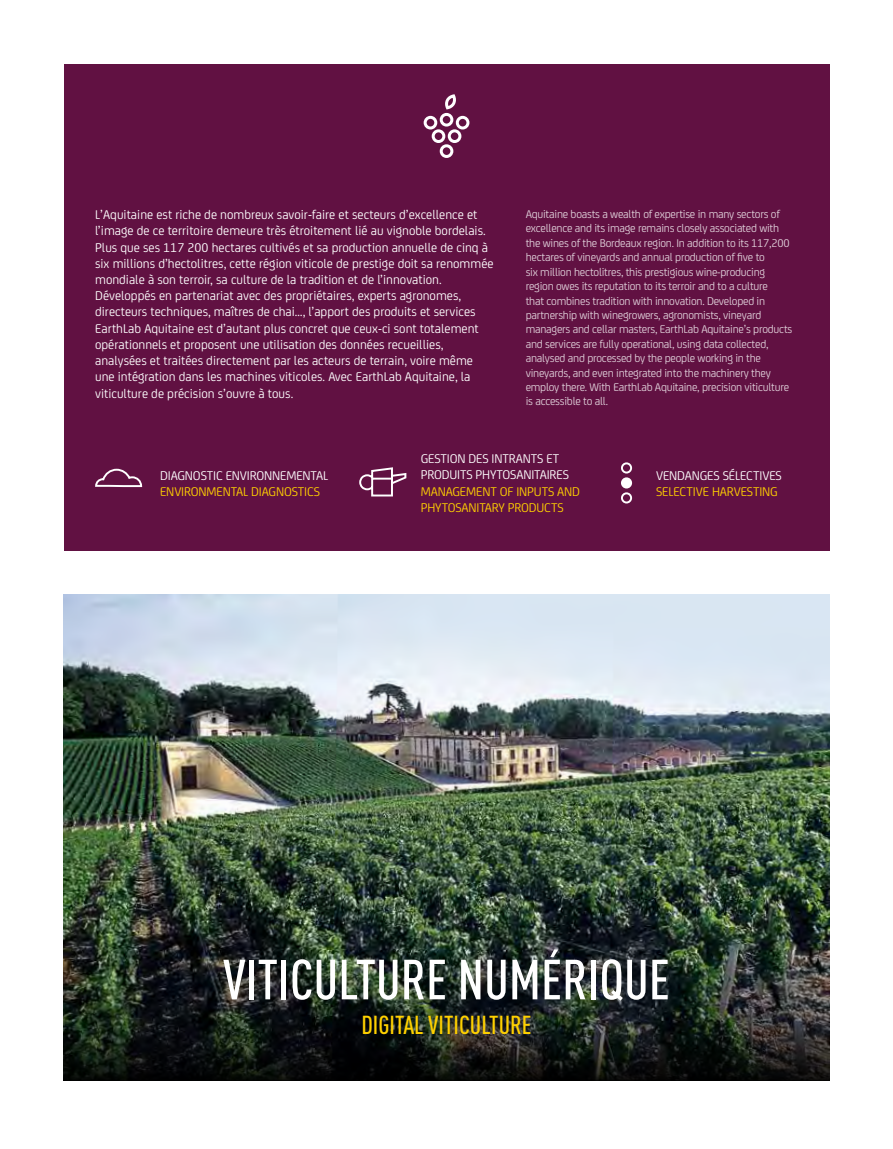
<style>
.page{position:relative;width:893px;height:1149px;background:#fff}
.page>*{position:absolute;margin:0;border:0;box-sizing:border-box;transform-origin:0 0}
.t1{font:500 55.65px "DIN Cond";color:#fff}
.t2{font:500 25.65px "DIN Cond";color:#ffd100}
.t3{font:13.5px/16.2px "FS Joey";color:#fff}
.t4{font:13.5px/16.2px "FS Joey";letter-spacing:-.01em;color:#ffd100}
.t5{font:12px/14.4px "FS Joey";letter-spacing:-.02em;color:#fff}
</style>
<div class="page">
<img style="left:64px;top:594px;width:765px;height:356px">
<svg style="left:64px;top:950px;width:765px;height:130px;background:#1d2420"></svg>
<div style="left:64px;top:64px;width:765px;height:486px;background:#611142"></div>
<svg style="left:423px;top:94px;width:47px;height:64px"></svg>
<div style="left:621px;top:492px;width:11px;height:11px;border:2px solid #fff;border-radius:50%"></div>
<div style="left:622px;top:478px;width:9px;height:9px;background:#fff;border-radius:50%"></div>
<div style="left:621px;top:477px;width:11px;height:11px;border:2px solid #fff;border-radius:50%"></div>
<div style="left:621px;top:462px;width:11px;height:11px;border:2px solid #fff;border-radius:50%"></div>
<svg style="left:359px;top:467px;width:48px;height:30px"></svg>
<svg style="left:95px;top:468px;width:48px;height:20px"></svg>
<p class="t3" style="left:95px;top:206px;width:400px">L’Aquitaine est riche de nombreux savoir-faire et secteurs d’excellence et l’image de ce territoire demeure très étroitement lié au vignoble bordelais.<br>Plus que ses 117 200 hectares cultivés et sa production annuelle de cinq à six millions d’hectolitres, cette région viticole de prestige doit sa renommée mondiale à son terroir, sa culture de la tradition et de l’innovation.<br>Développés en partenariat avec des propriétaires, experts agronomes, directeurs techniques, maîtres de chai…, l’apport des produits et services EarthLab Aquitaine est d’autant plus concret que ceux-ci sont totalement opérationnels et proposent une utilisation des données recueillies, analysées et traitées directement par les acteurs de terrain, voire même une intégration dans les machines viticoles. Avec EarthLab Aquitaine, la viticulture de précision s’ouvre à tous.</p>
<p class="t5" style="left:526px;top:206px;width:268px">Aquitaine boasts a wealth of expertise in many sectors of excellence and its image remains closely associated with the wines of the Bordeaux region. In addition to its 117,200 hectares of vineyards and annual production of five to<br>six million hectolitres, this prestigious wine-producing region owes its reputation to its terroir and to a culture<br>that combines tradition with innovation. Developed in partnership with winegrowers, agronomists, vineyard managers and cellar masters, EarthLab Aquitaine’s products and services are fully operational, using data collected, analysed and processed by the people working in the vineyards, and even integrated into the machinery they employ there. With EarthLab Aquitaine, precision viticulture is accessible to all.</p>
<p class="t3" style="left:160px;top:466px;width:15px">Diagn</p>
<p class="t3" style="left:193px;top:466px;width:40px">ostic envi</p>
<p class="t3" style="left:250px;top:466px;width:54px">ronnemental</p>
<p class="t4" style="left:160px;top:482px;width:160px">ENVIRONMENTAL DIAGNOSTICS</p>
<p class="t3" style="left:421px;top:449px;width:140px">GESTION DES INTRANTS ET<br>PRO</p>
<p class="t3" style="left:442px;top:466px;width:128px">DUITS PHYTOSANITAIRES</p>
<p class="t4" style="left:421px;top:482px;width:161px">MANAGEMENT OF INPUTS AND<br>PHYTOSANITARY PRO DUCTS</p>
<p class="t3" style="left:656px;top:466px;width:86px">VENDANGEs sélective</p>
<p class="t3" style="left:776px;top:466px;width:8px">s</p>
<p class="t4" style="left:656px;top:482px;width:123px">SELECTIVE HARVESTING</p>
<h1 class="t1" style="left:223px;top:946px;width:259px">VITICULTURE NUMÉRIQUE</h1>
<h2 class="t2" style="left:361px;top:1009px;width:172px">DIGITAL VITICULTURE</h2>
</div>
